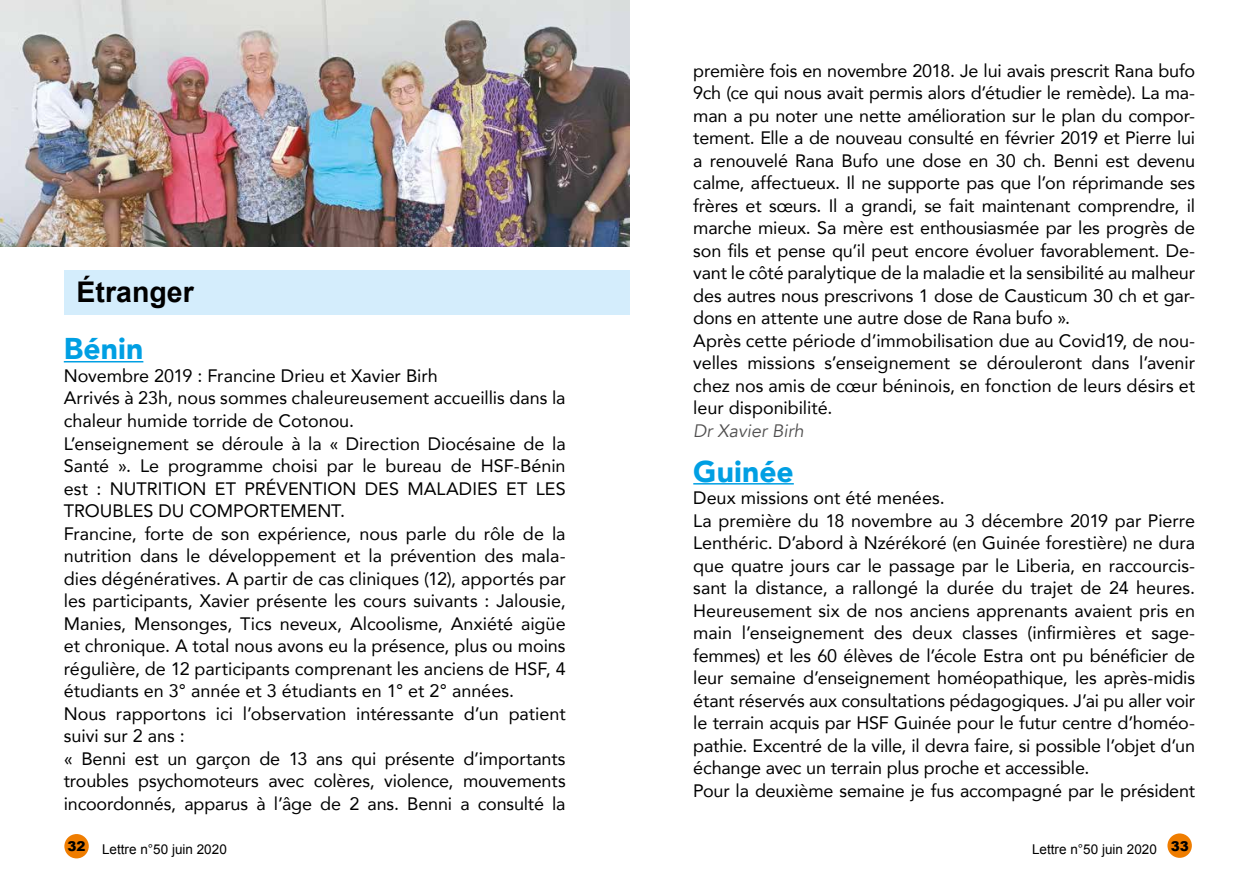
<style>
.page{position:relative;width:1259px;height:893px;background:#fff}
.page>*{position:absolute;margin:0;border:0;box-sizing:border-box;transform-origin:0 0}
.t1{font:900 30px "Avenir";letter-spacing:.005em;color:#009fe3}
.t2{font:700 28.5px "Arial";color:#000}
.t3{font:18px/22.5px "Avenir";letter-spacing:-.005em;color:#000}
.t4{font:italic 18px "Avenir";color:#504f4f}
.t5{font:13.5px "Arial";color:#000}
</style>
<div class="page">
<div style="left:64px;top:834px;width:25px;height:24px;background:#ef7d00;border-radius:50%"></div>
<div style="left:1167px;top:833px;width:24px;height:25px;background:#ef7d00;border-radius:50%"></div>
<hr style="left:64px;top:361px;width:79px;height:1px;background:#009fe3">
<div style="left:64px;top:270px;width:565px;height:44px;background:#d4edfc"></div>
<img style="left:0;top:0;width:629px;height:247px">
<hr style="left:693px;top:483px;width:101px;height:2px;background:#009fe3">
<h2 class="t2" style="left:77px;top:274px;width:119px">Étranger</h2>
<h1 class="t1" style="left:64px;top:323px;width:81px">Bénin</h1>
<p class="t3" style="left:64px;top:364px;width:503px">Novembre 2019 : Francine Drieu et Xavier Birh<br>Arrivés à 23h, nous sommes chaleureusement accueillis dans la chaleur humide torride de Cotonou.<br>L’enseignement se déroule à la « Direction Diocésaine de la Santé ». Le programme choisi par le bureau de HSF-Bénin est : NUTRITION ET PRÉVENTION DES MALADIES ET LES TROUBLES DU COMPORTEMENT.<br>Francine, forte de son expérience, nous parle du rôle de la nutrition dans le développement et la prévention des mala&shy;dies dégénératives. A partir de cas cliniques (12), apportés par les participants, Xavier présente les cours suivants : Jalousie, Manies, Mensonges, Tics neveux, Alcoolisme, Anxiété aigüe et chronique. A total nous avons eu la présence, plus ou moins régulière, de 12 participants comprenant les anciens de HSF, 4 étudiants en 3° année et 3 étudiants en 1° et 2° années.<br>Nous rapportons ici l’observation intéressante d’un patient suivi sur 2 ans :<br>« Benni est un garçon de 13 ans qui présente d’importants troubles psychomoteurs avec colères, violence, mouvements incoordonnés, apparus à l’âge de 2 ans. Benni a consulté la</p>
<p class="t3" style="left:693px;top:59px;width:503px">première fois en novembre 2018. Je lui avais prescrit Rana bufo 9ch (ce qui nous avait permis alors d’étudier le remède). La ma&shy;man a pu noter une nette amélioration sur le plan du compor&shy;tement. Elle a de nouveau consulté en février 2019 et Pierre lui a renouvelé Rana Bufo une dose en 30 ch. Benni est devenu calme, affectueux. Il ne supporte pas que l’on réprimande ses frères et sœurs. Il a grandi, se fait maintenant comprendre, il marche mieux. Sa mère est enthousiasmée par les progrès de son fils et pense qu’il peut encore évoluer favorablement. De&shy;vant le côté paralytique de la maladie et la sensibilité au malheur des autres nous prescrivons 1 dose de Causticum 30 ch et gar&shy;dons en attente une autre dose de Rana bufo ».<br>Après cette période d’immobilisation due au Covid19, de nou&shy;velles missions s’enseignement se dérouleront dans l’avenir chez nos amis de cœur béninois, en fonction de leurs désirs et leur disponibilité.</p>
<p class="t4" style="left:693px;top:420px;width:112px">Dr Xavier Birh</p>
<h1 class="t1" style="left:693px;top:445px;width:102px">Guinée</h1>
<p class="t3" style="left:693px;top:486px;width:503px">Deux missions ont été menées.<br>La première du 18 novembre au 3 décembre 2019 par Pierre Lenthéric. D’abord à Nzérékoré (en Guinée forestière) ne dura que quatre jours car le passage par le Liberia, en raccourcis&shy;sant la distance, a rallongé la durée du trajet de 24 heures.<br>Heureusement six de nos anciens apprenants avaient pris en main l’enseignement des deux classes (infirmières et sage&shy;femmes) et les 60 élèves de l’école Estra ont pu bénéficier de leur semaine d’enseignement homéopathique, les après-midis étant réservés aux consultations pédagogiques. J’ai pu aller voir le terrain acquis par HSF Guinée pour le futur centre d’homéo&shy;pathie. Excentré de la ville, il devra faire, si possible l’objet d’un échange avec un terrain plus proche et accessible.<br>Pour la deuxième semaine je fus accompagné par le président</p>
<p class="t5" style="left:68px;top:840px;width:161px"><sup>32</sup> Lettre n°50 juin 2020</p>
<p class="t5" style="left:1032px;top:840px;width:158px">Lettre n°50 juin 2020 <sup>33</sup></p>
</div>
